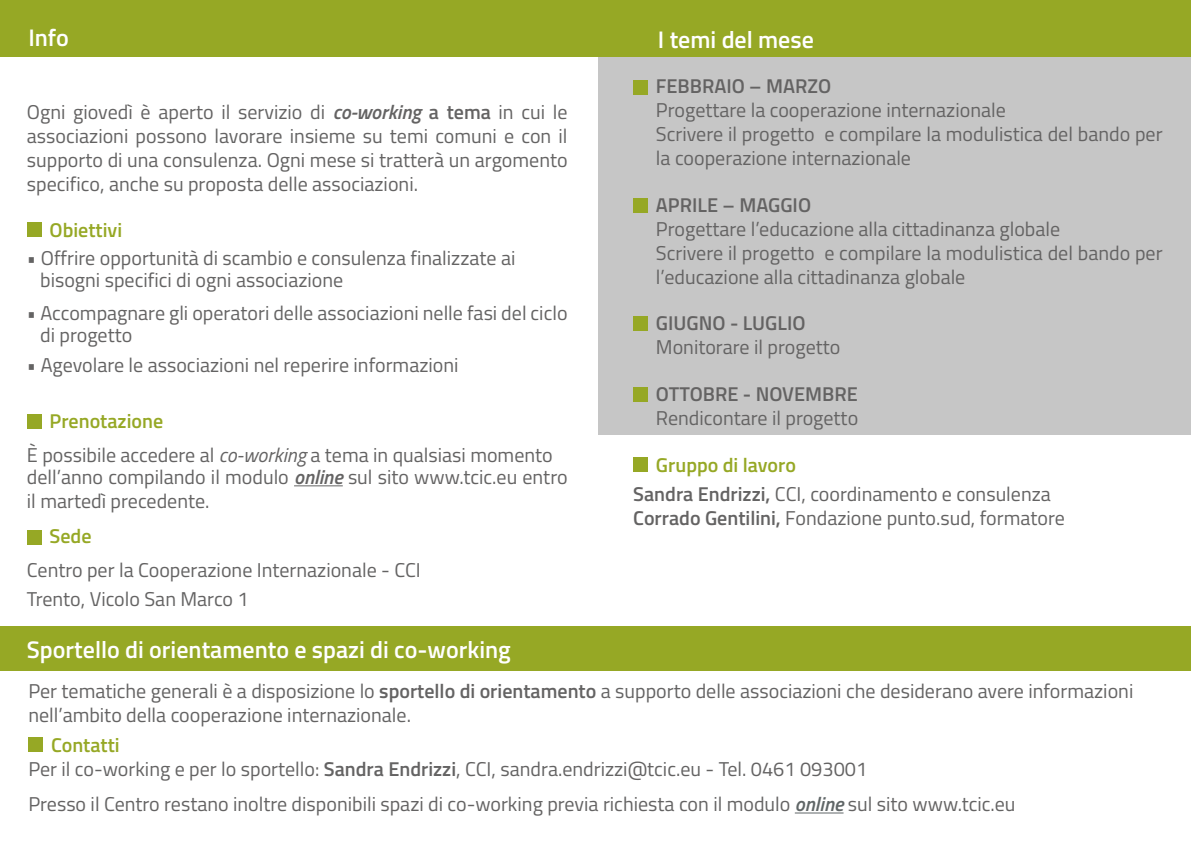
<style>
.page{position:relative;width:1191px;height:851px;background:#fff}
.page>*{position:absolute;margin:0;border:0;box-sizing:border-box;transform-origin:0 0}
.t1{font:600 24px "Titillium";color:#fff}
.t2{font:20px/24px "Titillium";color:#646363}
.t3{font:600 20px "Titillium";color:#646363}
.t4{font:600 20px "Titillium";color:#96a825}
.s1{font-weight:600;font-style:italic}
.s2{font-weight:600}
.s3{font-weight:600;color:#96a825}
.s4{font-style:italic}
.s5{font-weight:600;font-style:italic;color:#606667}
</style>
<div class="page">
<div style="left:598px;top:9px;width:593px;height:426px;background:#c6c6c6"></div>
<div style="left:0;top:0;width:1191px;height:57px;background:#96a825"></div>
<div style="left:0;top:626px;width:1191px;height:45px;background:#96a825"></div>
<hr style="left:294px;top:485px;width:49px;height:1px;background:#646363">
<div style="left:633px;top:457px;width:14px;height:14px;background:#96a825"></div>
<div style="left:633px;top:81px;width:14px;height:14px;background:#96a825"></div>
<div style="left:633px;top:387px;width:14px;height:14px;background:#96a825"></div>
<div style="left:633px;top:198px;width:14px;height:15px;background:#96a825"></div>
<div style="left:633px;top:316px;width:14px;height:14px;background:#96a825"></div>
<div style="left:27px;top:223px;width:14px;height:14px;background:#96a825"></div>
<div style="left:27px;top:414px;width:14px;height:14px;background:#96a825"></div>
<div style="left:27px;top:530px;width:14px;height:14px;background:#96a825"></div>
<div style="left:28px;top:737px;width:15px;height:14px;background:#96a825"></div>
<hr style="left:795px;top:812px;width:48px;height:1px;background:#606667">
<p class="t1" style="left:28px;top:20px;width:42px">Info</p>
<p class="t1" style="left:658px;top:21px;width:157px">I temi del mese</p>
<p class="t2" style="left:27px;top:99px;width:542px;text-align:justify">Ogni giovedì è aperto il servizio di <span class="s1">co-working</span> <span class="s2">a tema</span> in cui le associazioni possono lavorare insieme su temi comuni e con il supporto di una consulenza. Ogni mese si tratterà un argomento specifico, anche su proposta delle associazioni.</p>
<p class="t4" style="left:50px;top:215px;width:74px">Obiettivi</p>
<p class="t2" style="left:40px;top:246px;width:477px;line-height:22px;text-indent:-13px">• Offrire opportunità di scambio e consulenza finalizzate ai bisogni specifici di ogni associazione</p>
<p class="t2" style="left:40px;top:301px;width:529px;line-height:22px;text-indent:-13px">• Accompagnare gli operatori delle associazioni nelle fasi del ciclo di progetto</p>
<p class="t2" style="left:27px;top:352px;width:433px">• Agevolare le associazioni nel reperire informazioni</p>
<p class="t2" style="left:27px;top:403px;width:527px;line-height:33.4px;text-indent:23px"><span class="s3">Prenotazione<br></span>È possibile accedere al <span class="s4">co-working</span> a tema in qualsiasi momento</p>
<p class="t2" style="left:27px;top:464px;width:542px">dell’anno compilando il modulo <span class="s1">online</span> sul sito www.tcic.eu entro il martedì precedente.</p>
<p class="t4" style="left:50px;top:521px;width:43px">Sede</p>
<p class="t2" style="left:27px;top:553px;width:395px;line-height:29.6px">Centro per la Cooperazione Internazionale - CCI<br>Trento, Vicolo San Marco 1</p>
<p class="t1" style="left:27px;top:631px;width:485px">Sportello di orientamento e spazi di co-working</p>
<p class="t3" style="left:656px;top:71px;width:177px">FEBBRAIO – MARZO</p>
<p class="t2" style="left:656px;top:97px;width:508px">Progettare la cooperazione internazionale<br>Scrivere il progetto e compilare la modulistica del bando per la cooperazione internazionale</p>
<p class="t3" style="left:656px;top:189px;width:157px">APRILE – MAGGIO</p>
<p class="t2" style="left:656px;top:215px;width:508px">Progettare l’educazione alla cittadinanza globale<br>Scrivere il progetto e compilare la modulistica del bando per l’educazione alla cittadinanza globale</p>
<p class="t3" style="left:656px;top:308px;width:151px">GIUGNO - LUGLIO</p>
<p class="t2" style="left:656px;top:334px;width:186px">Monitorare il progetto</p>
<p class="t3" style="left:656px;top:379px;width:203px">OTTOBRE - NOVEMBRE</p>
<p class="t2" style="left:656px;top:405px;width:204px">Rendicontare il progetto</p>
<p class="t2" style="left:633px;top:449px;width:419px;line-height:29.6px;text-indent:23px"><span class="s3">Gruppo di lavoro<br></span><span class="s2">Sandra Endrizzi,</span> CCI, coordinamento e consulenza</p>
<p class="t2" style="left:633px;top:505px;width:433px"><span class="s2">Corrado Gentilini,</span> Fondazione punto.sud, formatore</p>
<p class="t2" style="left:28px;top:677px;width:1106px">Per tematiche generali è a disposizione lo <span class="s2">sportello di orientamento</span> a supporto delle associazioni che desiderano avere informazioni nell’ambito della cooperazione internazionale.</p>
<p class="t2" style="left:28px;top:731px;width:840px;text-indent:23px"><span class="s3">Contatti<br></span>Per il co-working e per lo sportello: <span class="s2">Sandra Endrizzi</span>, CCI, sandra.endrizzi@tcic.eu - Tel. 0461 093001</p>
<p class="t2" style="left:28px;top:790px;width:988px">Presso il Centro restano inoltre disponibili spazi di co-working previa richiesta con il modulo <span class="s5">online</span> sul sito www.tcic.eu</p>
</div>
